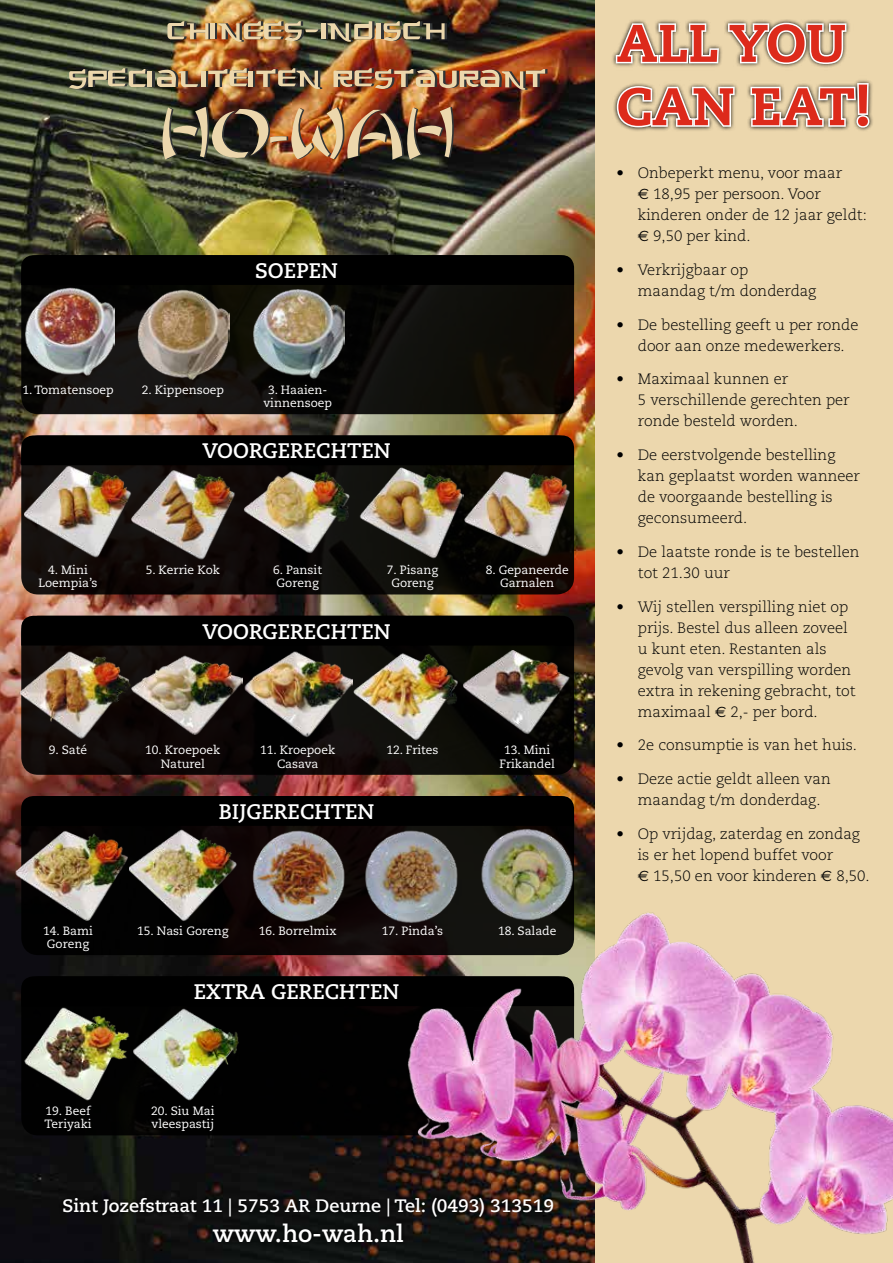
<style>
.page{position:relative;width:893px;height:1263px;background:#fff}
.page>*{position:absolute;margin:0;border:0;box-sizing:border-box;transform-origin:0 0}
.t1{font:800 52.8px/63.3px "Caecilia LT Std";color:#dd2a1b}
.t2{font:700 24px "Caecilia LT Std";color:#fff}
.t3{font:700 21px "Caecilia LT Std";color:#fff}
.t4{font:700 18px "Caecilia LT Std";color:#fff}
.t5{font:300 15px/21px "Caecilia LT Std";color:#000}
.t6{font:12px/13.5px "Caecilia LT Std";color:#fff;text-align:center}
.s1{font-family:"Euro Sans Std";font-weight:400}
</style>
<div class="page">
<img style="left:0;top:0;width:595px;height:1263px">
<div style="left:595px;top:0;width:298px;height:1263px;background:#ecd7ad"></div>
<div style="left:212px;top:23px;width:5px;height:16px;background:#323536"></div>
<hr style="left:251px;top:71px;width:4px;height:16px;background:#323536">
<svg style="left:205px;top:71px;width:3px;height:16px"></svg>
<hr style="left:150px;top:71px;width:4px;height:16px;background:#323536">
<div style="left:323px;top:23px;width:5px;height:16px;background:#323536"></div>
<div style="left:379px;top:23px;width:5px;height:16px;background:#323536"></div>
<img style="left:157px;top:107px;width:300px;height:53px">
<svg style="left:167px;top:21px;width:44px;height:18px"></svg>
<div style="left:210px;top:23px;width:5px;height:16px;background:#ecd7ac"></div>
<div style="left:248px;top:71px;width:5px;height:16px;background:#ecd7ac"></div>
<hr style="left:201px;top:71px;width:4px;height:16px;background:#ecd7ac">
<div style="left:147px;top:71px;width:5px;height:16px;background:#ecd7ac"></div>
<div style="left:321px;top:23px;width:5px;height:16px;background:#ecd7ac"></div>
<hr style="left:377px;top:23px;width:4px;height:16px;background:#ecd7ac">
<svg style="left:383px;top:21px;width:64px;height:20px"></svg>
<img style="left:218px;top:21px;width:103px;height:24px">
<svg style="left:327px;top:21px;width:48px;height:24px"></svg>
<svg style="left:69px;top:68px;width:79px;height:21px;background:#878267"></svg>
<svg style="left:157px;top:70px;width:43px;height:17px"></svg>
<svg style="left:208px;top:68px;width:42px;height:19px"></svg>
<svg style="left:256px;top:68px;width:66px;height:24px;background:#7e654b"></svg>
<img style="left:333px;top:68px;width:214px;height:25px">
<div style="left:59px;top:1193px;width:498px;height:53px;background:#0d0d0d"></div>
<svg style="left:612px;top:19px;width:261px;height:112px"></svg>
<svg style="left:614px;top:21px;width:234px;height:45px"></svg>
<svg style="left:615px;top:84px;width:121px;height:46px"></svg>
<svg style="left:749px;top:82px;width:122px;height:47px"></svg>
<div style="left:21px;top:255px;width:553px;height:159px;background:linear-gradient(to right,#131110,#0d0b06);border-radius:17px"></div>
<div style="left:21px;top:435px;width:553px;height:159px;background:linear-gradient(to right,#100b0a,#0b0703);border-radius:17px"></div>
<div style="left:21px;top:616px;width:553px;height:159px;background:linear-gradient(to right,#100808,#090906);border-radius:17px"></div>
<svg style="left:21px;top:796px;width:553px;height:159px;background:#090504"></svg>
<div style="left:21px;top:976px;width:553px;height:159px;background:#000;border-radius:17px"></div>
<img style="left:21px;top:285px;width:94px;height:93px">
<img style="left:24px;top:465px;width:111px;height:94px">
<img style="left:136px;top:285px;width:94px;height:99px">
<img style="left:132px;top:468px;width:110px;height:94px">
<img style="left:251px;top:285px;width:93px;height:96px">
<img style="left:242px;top:465px;width:221px;height:103px">
<img style="left:463px;top:467px;width:111px;height:92px">
<img style="left:250px;top:827px;width:97px;height:97px">
<img style="left:133px;top:1008px;width:106px;height:93px">
<img style="left:364px;top:826px;width:97px;height:99px">
<img style="left:479px;top:826px;width:97px;height:75px">
<div style="left:21px;top:255px;width:553px;height:30px;background:#000"></div>
<div style="left:21px;top:435px;width:553px;height:30px;background:#000"></div>
<div style="left:21px;top:616px;width:553px;height:29px;background:#000"></div>
<div style="left:21px;top:796px;width:553px;height:30px;background:#000"></div>
<svg style="left:21px;top:976px;width:345px;height:13px"></svg>
<img style="left:11px;top:822px;width:119px;height:110px">
<img style="left:18px;top:1002px;width:112px;height:108px">
<img style="left:130px;top:828px;width:108px;height:95px">
<img style="left:12px;top:646px;width:120px;height:105px">
<img style="left:132px;top:653px;width:110px;height:85px">
<img style="left:242px;top:647px;width:111px;height:93px">
<img style="left:353px;top:645px;width:110px;height:97px">
<img style="left:461px;top:651px;width:111px;height:85px">
<img style="left:366px;top:901px;width:527px;height:362px">
<h3 class="t3" style="left:255px;top:258px;width:84px">SOEPEN</h3>
<p class="t6" style="left:22px;top:383px;width:93px">1. Tomatensoep</p>
<p class="t6" style="left:142px;top:383px;width:84px">2. Kippensoep</p>
<p class="t6" style="left:263px;top:383px;width:70px">3. Haaien&shy;vinnensoep</p>
<h3 class="t3" style="left:202px;top:439px;width:190px">VOORGERECHTEN</h3>
<p class="t6" style="left:38px;top:563px;width:61px">4. Mini<br>Loempia’s</p>
<p class="t6" style="left:146px;top:563px;width:76px">5. Kerrie Kok</p>
<p class="t6" style="left:273px;top:563px;width:50px;text-align:left">6. Pansit<br>Goreng</p>
<p class="t6" style="left:387px;top:563px;width:53px">7. Pisang<br>Goreng</p>
<p class="t6" style="left:486px;top:563px;width:84px">8. Gepaneerde<br>Garnalen</p>
<h3 class="t3" style="left:202px;top:619px;width:190px">VOORGERECHTEN</h3>
<p class="t6" style="left:49px;top:743px;width:40px">9. Saté</p>
<p class="t6" style="left:145px;top:744px;width:77px">10. Kroepoek<br>Naturel</p>
<p class="t6" style="left:260px;top:744px;width:77px">11. Kroepoek<br>Casava</p>
<p class="t6" style="left:386px;top:744px;width:54px">12. Frites</p>
<p class="t6" style="left:500px;top:744px;width:57px">13. Mini<br>Frikandel</p>
<h3 class="t3" style="left:219px;top:799px;width:157px">BIJGERECHTEN</h3>
<p class="t6" style="left:43px;top:924px;width:51px">14. Bami</p>
<p class="t6" style="left:382px;top:924px;width:63px">17. Pinda’s</p>
<p class="t6" style="left:498px;top:924px;width:60px">18. Salade</p>
<p class="t6" style="left:47px;top:937px;width:44px">Goreng</p>
<p class="t6" style="left:137px;top:924px;width:93px">15. Nasi Goreng</p>
<p class="t6" style="left:259px;top:924px;width:79px">16. Borrelmix</p>
<h3 class="t3" style="left:194px;top:980px;width:207px">EXTRA GERECHTEN</h3>
<p class="t6" style="left:44px;top:1104px;width:49px;text-align:left">19. Beef<br>Teriyaki</p>
<p class="t6" style="left:151px;top:1104px;width:65px;text-align:left">20. Siu Mai vleespastij</p>
<p class="t4" style="left:62px;top:1195px;width:493px">Sint Jozefstraat 11 | 5753 AR Deurne | Tel: (0493) 313519</p>
<h2 class="t2" style="left:213px;top:1219px;width:193px">www.ho-wah.nl</h2>
<h1 class="t1" style="left:617px;top:12px;width:256px">ALL YOU<br>CAN EAT!</h1>
<p class="t5" style="left:638px;top:163px;width:231px;text-indent:-21px">• Onbeperkt menu, voor maar<br><span class="s1">€</span> 18,95 per persoon. Voor kinderen onder de 12 jaar geldt: <span class="s1">€</span> 9,50 per kind.</p>
<p class="t5" style="left:638px;top:260px;width:180px;text-indent:-21px">• Verkrijgbaar op maandag t/m donderdag</p>
<p class="t5" style="left:617px;top:314px;width:243px;text-align:center">• De bestelling geeft u per ronde door aan onze medewerkers.</p>
<p class="t5" style="left:638px;top:369px;width:213px;text-indent:-21px">• Maximaal kunnen er<br>5 verschillende gerechten per ronde besteld worden.</p>
<p class="t5" style="left:638px;top:445px;width:224px;text-indent:-21px">• De eerstvolgende bestelling kan geplaatst worden wanneer de voorgaande bestelling is geconsumeerd.</p>
<p class="t5" style="left:638px;top:542px;width:223px;text-indent:-21px">• De laatste ronde is te bestellen tot 21.30 uur</p>
<p class="t5" style="left:638px;top:596px;width:219px;text-indent:-21px">• Wij stellen verspilling niet op prijs. Bestel dus alleen zoveel u kunt eten. Restanten als gevolg van verspilling worden extra in rekening gebracht, tot maximaal <span class="s1">€</span> 2,- per bord.</p>
<p class="t5" style="left:617px;top:735px;width:242px">• 2e consumptie is van het huis.</p>
<p class="t5" style="left:638px;top:769px;width:194px;text-indent:-21px">• Deze actie geldt alleen van maandag t/m donderdag.</p>
<p class="t5" style="left:638px;top:824px;width:233px;text-indent:-21px">• Op vrijdag, zaterdag en zondag is er het lopend buffet voor<br><span class="s1">€</span> 15,50 en voor kinderen <span class="s1">€</span> 8,50.</p>
</div>
